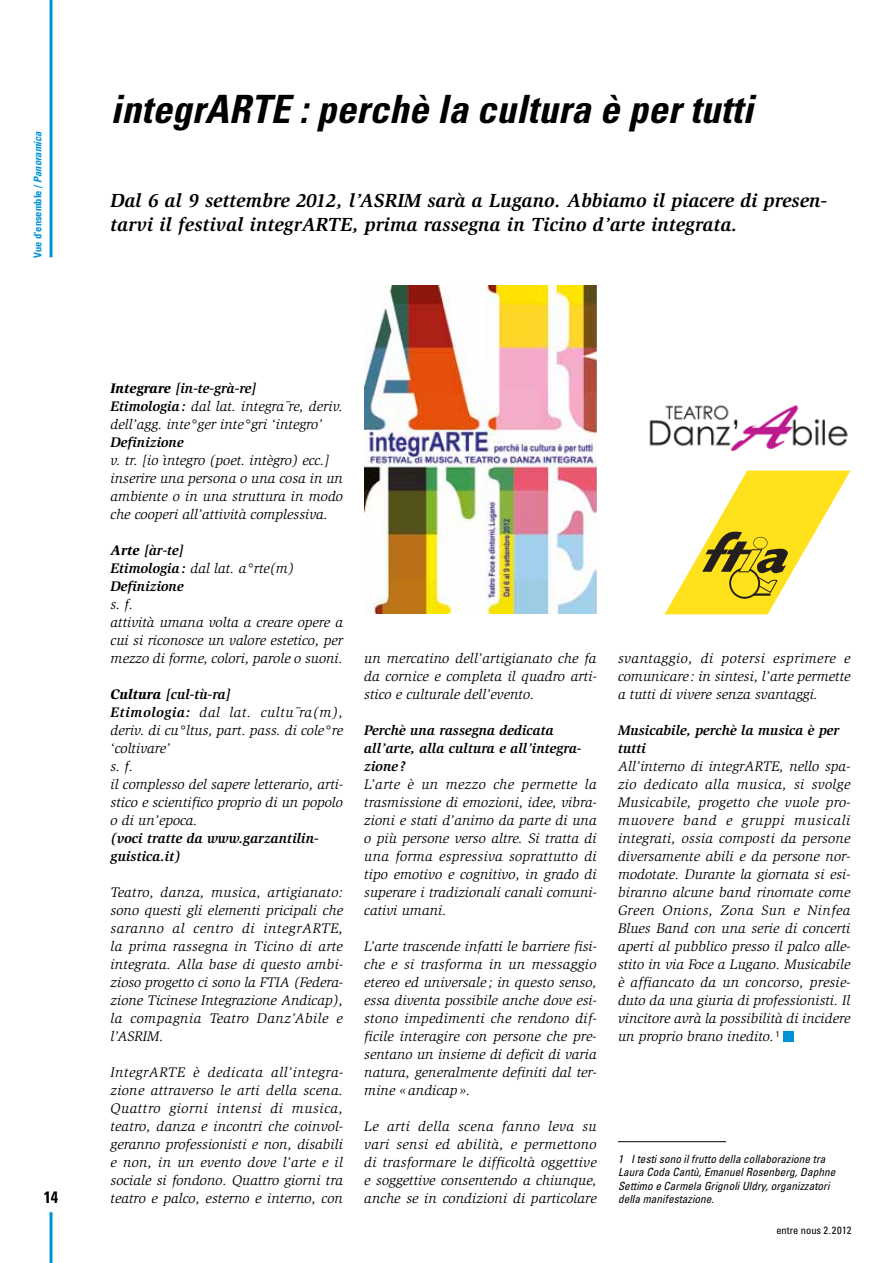
<style>
.page{position:relative;width:893px;height:1263px;background:#fff}
.page>*{position:absolute;margin:0;border:0;box-sizing:border-box;transform-origin:0 0}
.t1{font:italic 700 condensed 39px "Univers LT Std";letter-spacing:.005em;color:#000}
.t2{font:italic 700 19.5px/24px "Slimbach";letter-spacing:.005em;color:#000}
.t3{font:700 condensed 16.5px "Univers LT Std";color:#000}
.t4{font:italic 14.25px/18px "Slimbach";color:#000;text-align:justify}
.t5{font:italic 700 14.25px/18px "Slimbach";color:#000}
.t6{font:italic condensed 11.25px/13.5px "Univers LT Std";letter-spacing:.005em;color:#000}
.t7{font:700 condensed 10.5px "Univers LT Std";color:#0092d6}
.t8{font:condensed 10.5px "Univers LT Std";color:#000}
.s1{font-style:italic}
.s2{font-weight:900}
.s3{font-weight:700}
.s4{font-weight:400}
</style>
<div class="page">
<hr style="left:50px;top:0;width:3px;height:257px;background:#0092d6">
<hr style="left:50px;top:1212px;width:3px;height:51px;background:#0092d6">
<div style="left:783px;top:1031px;width:10px;height:10px;background:#0092d6"></div>
<hr style="left:618px;top:1141px;width:108px;height:1px;background:#000">
<img style="left:649px;top:405px;width:199px;height:46px">
<svg style="left:664px;top:470px;width:186px;height:144px"></svg>
<img style="left:364px;top:285px;width:233px;height:328px">
<p class="t7" style="left:31px;top:258px;width:128px;rotate:-90deg">Vue d’ensemble / <span class="s1">Panoramica</span></p>
<p class="t3" style="left:44px;top:1187px;width:16px">14</p>
<h1 class="t1" style="left:111px;top:86px;width:644px">integrARTE : perchè la cultura è per tutti</h1>
<h2 class="t2" style="left:111px;top:189px;width:718px">Dal 6 al 9 settembre 2012, l’ASRIM sarà a Lugano. Abbiamo il piacere di presen&shy;tarvi il festival integrARTE, prima rassegna in Ticino d’arte integrata.</h2>
<p class="t4" style="left:111px;top:380px;width:234px;text-align:left"><span class="s2">Integrare</span> <span class="s3">[in-te-grà-re]<br>Etimologia:</span> dal lat. integra¯re, deriv. dell’agg. inte°ger inte°gri ‘integro’</p>
<p class="t5" style="left:111px;top:434px;width:75px">Definizione</p>
<p class="t4" style="left:111px;top:452px;width:234px;text-align:left">v. tr. [io ìntegro (poet. intègro) ecc.] inserire una persona o una cosa in un ambiente o in una struttura in modo che cooperi all’attività complessiva.</p>
<p class="t5" style="left:111px;top:542px;width:185px"><span class="s2">Arte</span> [àr-te]<br>Etimologia: <span class="s4">dal lat. a°rte(m)<br></span>Definizione</p>
<p class="t4" style="left:111px;top:596px;width:234px;text-align:left">s. f.<br>attività umana volta a creare opere a cui si riconosce un valore estetico, per mezzo di forme, colori, parole o suoni.</p>
<p class="t4" style="left:111px;top:686px;width:234px;text-align:left"><span class="s2">Cultura</span> <span class="s3">[cul-tù-ra]<br>Etimologia:</span> dal lat. cultu¯ra(m), deriv. di cu°ltus, part. pass. di cole°re ‘coltivare’<br>s. f.<br>il complesso del sapere letterario, arti&shy;stico e scientifico proprio di un popolo o di un’epoca.</p>
<p class="t5" style="left:111px;top:830px;width:210px">(voci tratte da www.garzantilin&shy;guistica.it)</p>
<p class="t4" style="left:111px;top:884px;width:234px">Teatro, danza, musica, artigianato: sono questi gli elementi pricipali che saranno al centro di integrARTE, la prima rassegna in Ticino di arte integrata. Alla base di questo ambi&shy;zioso progetto ci sono la FTIA (Federa&shy;zione Ticinese Integrazione Andicap), la compagnia Teatro Danz’Abile e l’ASRIM.</p>
<p class="t4" style="left:111px;top:1064px;width:234px">IntegrARTE è dedicata all’integra&shy;zione attraverso le arti della scena.<br>Quattro giorni intensi di musica, teatro, danza e incontri che coinvol&shy;geranno professionisti e non, disabili e non, in un evento dove l’arte e il sociale si fondono. Quattro giorni tra teatro e palco, esterno e interno, con</p>
<p class="t4" style="left:364px;top:650px;width:234px">un mercatino dell’artigianato che fa da cornice e completa il quadro arti&shy;stico e culturale dell’evento.</p>
<p class="t5" style="left:364px;top:721px;width:219px">Perchè una rassegna dedicata all’arte, alla cultura e all’integra&shy;zione ?</p>
<p class="t4" style="left:364px;top:776px;width:234px">L’arte è un mezzo che permette la trasmissione di emozioni, idee, vibra&shy;zioni e stati d’animo da parte di una o più persone verso altre. Si tratta di una forma espressiva soprattutto di tipo emotivo e cognitivo, in grado di superare i tradizionali canali comuni&shy;cativi umani.</p>
<p class="t4" style="left:364px;top:938px;width:234px">L’arte trascende infatti le barriere fisi&shy;che e si trasforma in un messaggio etereo ed universale ; in questo senso, essa diventa possibile anche dove esi&shy;stono impedimenti che rendono dif&shy;ficile interagire con persone che pre&shy;sentano un insieme di deficit di varia natura, generalmente definiti dal ter&shy;mine «andicap».</p>
<p class="t4" style="left:364px;top:1117px;width:234px">Le arti della scena fanno leva su vari sensi ed abilità, e permettono di trasformare le difficoltà oggettive e soggettive consentendo a chiunque, anche se in condizioni di particolare</p>
<p class="t4" style="left:618px;top:649px;width:234px">svantaggio, di potersi esprimere e comunicare : in sintesi, l’arte permette a tutti di vivere senza svantaggi.</p>
<p class="t5" style="left:618px;top:721px;width:223px">Musicabile, perchè la musica è per tutti</p>
<p class="t4" style="left:618px;top:757px;width:234px">All’interno di integrARTE, nello spa&shy;zio dedicato alla musica, si svolge Musicabile, progetto che vuole pro&shy;muovere band e gruppi musicali integrati, ossia composti da persone diversamente abili e da persone nor&shy;modotate. Durante la giornata si esi&shy;biranno alcune band rinomate come Green Onions, Zona Sun e Ninfea Blues Band con una serie di concerti aperti al pubblico presso il palco alle&shy;stito in via Foce a Lugano. Musicabile è affiancato da un concorso, presie&shy;duto da una giuria di professionisti. Il vincitore avrà la possibilità di incidere un proprio brano inedito. <sup>1</sup></p>
<p class="t6" style="left:618px;top:1152px;width:219px">1 I testi sono il frutto della collaborazione tra Laura Coda Cantù, Emanuel Rosenberg, Daphne Settimo e Carmela Grignoli Uldry, organizzatori della manifestazione.</p>
<p class="t8" style="left:776px;top:1223px;width:77px">entre nous 2.2012</p>
</div>
